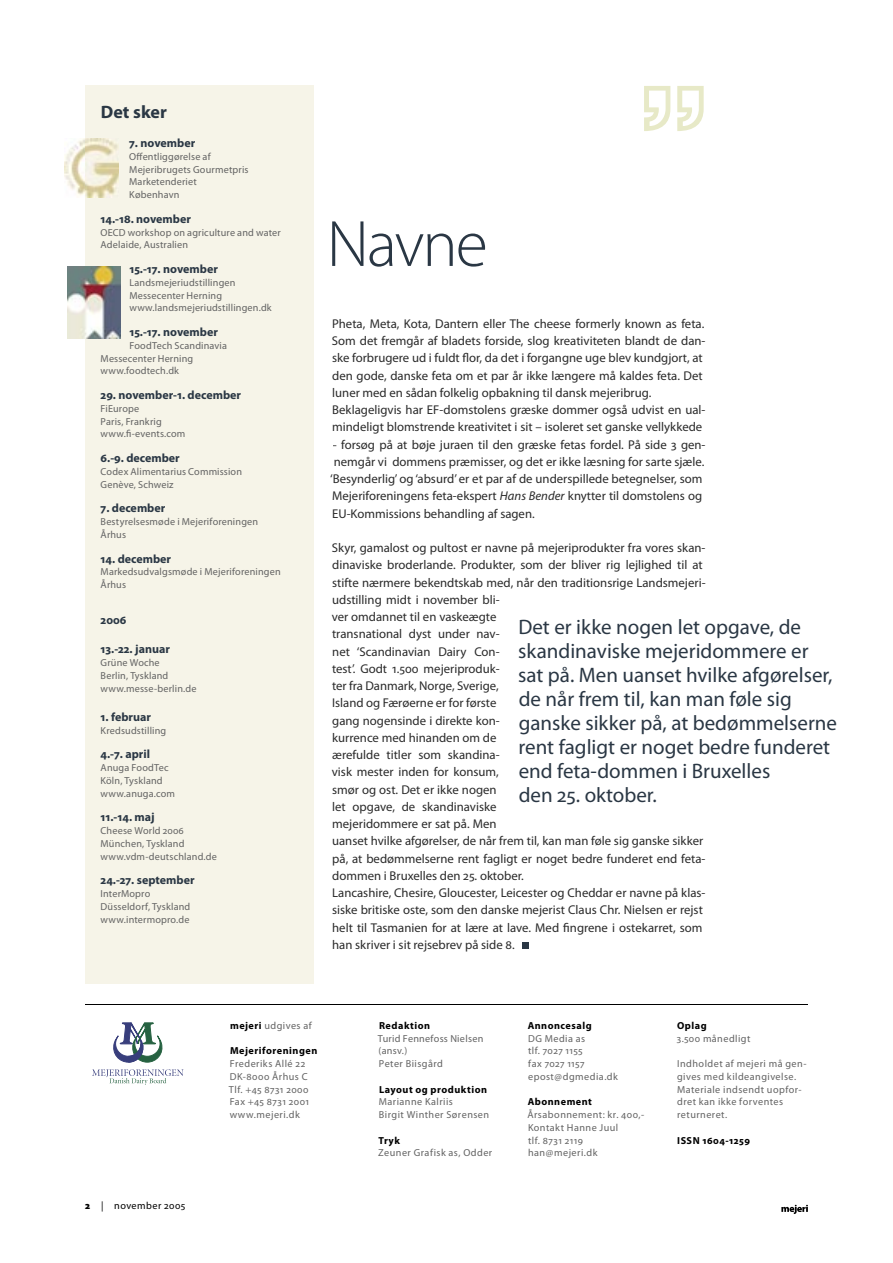
<style>
.page{position:relative;width:893px;height:1263px;background:#fff}
.page>*{position:absolute;margin:0;border:0;box-sizing:border-box;transform-origin:0 0}
.t1{font:300 66px "Myriad Pro";letter-spacing:-.03em;color:#2a3744}
.t2{font:21px/24px "Myriad Pro";color:#2a3744}
.t3{font:700 18px "Myriad Pro";color:#2a3744}
.t4{font:12.75px/17.2px "Myriad Pro";color:#2a2a2a}
.t5{font:700 12px "Myriad Pro";color:#2a3744}
.t6{font:10.2px/12.8px "Myriad Pro";letter-spacing:.02em;color:#636363}
.t7{font:10.2px/12.8px "Myriad Pro";letter-spacing:.045em;color:#636363}
.t8{font:700 10.2px "Myriad Pro";letter-spacing:.05em;color:#000}
.t9{font:10.2px "Myriad Pro";letter-spacing:.045em;color:#000}
.s1{font-style:italic}
.s2{font-weight:900}
.s3{font-weight:700;color:#000}
</style>
<div class="page">
<hr style="left:85px;top:1004px;width:723px;height:1px;background:#000">
<div style="left:85px;top:85px;width:228px;height:899px;background:#f6f4e8"></div>
<svg style="left:644px;top:86px;width:26px;height:45px"></svg>
<svg style="left:677px;top:86px;width:27px;height:45px"></svg>
<svg style="left:113px;top:1022px;width:50px;height:40px"></svg>
<svg style="left:92px;top:1069px;width:92px;height:16px"></svg>
<img style="left:67px;top:266px;width:54px;height:72px">
<img style="left:65px;top:138px;width:54px;height:60px">
<svg style="left:523px;top:942px;width:6px;height:6px"></svg>
<svg style="left:781px;top:1205px;width:27px;height:9px"></svg>
<h3 class="t3" style="left:101px;top:102px;width:67px">Det sker</h3>
<p class="t5" style="left:129px;top:136px;width:68px">7. november</p>
<p class="t6" style="left:129px;top:150px;width:121px">Offentliggørelse af<br>Mejeribrugets Gourmetpris<br>Marketenderiet<br>København</p>
<p class="t5" style="left:101px;top:212px;width:92px">14.-18. november</p>
<p class="t6" style="left:101px;top:226px;width:182px">OECD workshop on agriculture and water<br>Adelaide, Australien</p>
<p class="t5" style="left:129px;top:262px;width:90px">15.-17. november</p>
<p class="t6" style="left:129px;top:276px;width:144px">Landsmejeriudstillingen<br>Messecenter Herning www.landsmejeriudstillingen.dk</p>
<p class="t5" style="left:129px;top:325px;width:90px">15.-17. november</p>
<p class="t6" style="left:101px;top:339px;width:128px;text-indent:29px">FoodTech Scandinavia<br>Messecenter Herning www.foodtech.dk</p>
<p class="t5" style="left:101px;top:388px;width:142px">29. november-1. december</p>
<p class="t6" style="left:101px;top:402px;width:86px">FiEurope<br>Paris, Frankrig www.fi-events.com</p>
<p class="t5" style="left:101px;top:451px;width:81px">6.-9. december</p>
<p class="t6" style="left:101px;top:465px;width:143px">Codex Alimentarius Commission<br>Genève, Schweiz</p>
<p class="t5" style="left:101px;top:502px;width:66px">7. december</p>
<p class="t6" style="left:101px;top:515px;width:159px">Bestyrelsesmøde i Mejeriforeningen<br>Århus</p>
<p class="t5" style="left:101px;top:552px;width:72px">14. december</p>
<p class="t6" style="left:101px;top:566px;width:182px">Markedsudvalgsmøde i Mejeriforeningen<br>Århus</p>
<p class="t5" style="left:101px;top:613px;width:27px">2006</p>
<p class="t5" style="left:101px;top:643px;width:71px">13.-22. januar</p>
<p class="t6" style="left:101px;top:656px;width:97px">Grüne Woche<br>Berlin, Tyskland www.messe-berlin.de</p>
<p class="t5" style="left:101px;top:710px;width:52px">1. februar</p>
<p class="t6" style="left:101px;top:724px;width:67px">Kredsudstilling</p>
<p class="t5" style="left:101px;top:748px;width:51px">4.-7. april</p>
<p class="t6" style="left:101px;top:761px;width:76px">Anuga FoodTec<br>Köln, Tyskland www.anuga.com</p>
<p class="t5" style="left:101px;top:811px;width:56px">11.-14. maj</p>
<p class="t6" style="left:101px;top:824px;width:118px">Cheese World 2006<br>München, Tyskland www.vdm-deutschland.de</p>
<p class="t5" style="left:101px;top:874px;width:96px">24.-27. september</p>
<p class="t6" style="left:101px;top:887px;width:91px">InterMopro<br>Düsseldorf, Tyskland www.intermopro.de</p>
<h1 class="t1" style="left:327px;top:208px;width:162px">Navne</h1>
<p class="t4" style="left:332px;top:315px;width:375px">Pheta, Meta, Kota, Dantern eller The cheese formerly known as feta.<br>Som det fremgår af bladets forside, slog kreativiteten blandt de dan&shy;ske forbrugere ud i fuldt flor, da det i forgangne uge blev kundgjort, at den gode, danske feta om et par år ikke længere må kaldes feta. Det luner med en sådan folkelig opbakning til dansk mejeribrug.<br>Beklageligvis har EF-domstolens græske dommer også udvist en ual&shy;mindeligt blomstrende kreativitet i sit – isoleret set ganske vellykkede</p>
<p class="t4" style="left:330px;top:436px;width:377px">– forsøg på at bøje juraen til den græske fetas fordel. På side 3 gen&shy;nemgår vi dommens præmisser, og det er ikke læsning for sarte sjæle. ‘Besynderlig’ og ‘absurd’ er et par af de underspillede betegnelser, som Mejeriforeningens feta-ekspert <span class="s1">Hans Bender</span> knytter til domstolens og EU-Kommissions behandling af sagen.</p>
<p class="t4" style="left:332px;top:539px;width:375px">Skyr, gamalost og pultost er navne på mejeriprodukter fra vores skan&shy;dinaviske broderlande. Produkter, som der bliver rig lejlighed til at stifte nærmere bekendtskab med, når den traditionsrige Landsmejeri&shy;udstilling midt i november bli-<br>ver omdannet til en vaskeægte<br>transnational dyst under nav-<br>net ‘Scandinavian Dairy Con-<br>test’. Godt 1.500 mejeriproduk-<br>ter fra Danmark, Norge, Sverige,<br>Island og Færøerne er for første<br>gang nogensinde i direkte kon-<br>kurrence med hinanden om de<br>ærefulde titler som skandina-<br>visk mester inden for konsum,<br>smør og ost. Det er ikke nogen<br>let opgave, de skandinaviske<br>mejeridommere er sat på. Men<br>uanset hvilke afgørelser, de når frem til, kan man føle sig ganske sikker på, at bedømmelserne rent fagligt er noget bedre funderet end feta&shy;dommen i Bruxelles den 25. oktober.<br>Lancashire, Chesire, Gloucester, Leicester og Cheddar er navne på klas&shy;siske britiske oste, som den danske mejerist Claus Chr. Nielsen er rejst helt til Tasmanien for at lære at lave. Med fingrene i ostekarret, som han skriver i sit rejsebrev på side 8.</p>
<p class="t2" style="left:518px;top:615px;width:320px">Det er ikke nogen let opgave, de skandinaviske mejeridommere er sat på. Men uanset hvilke afgørelser, de når frem til, kan man føle sig ganske sikker på, at bedømmelserne rent fagligt er noget bedre funderet end feta-dommen i Bruxelles<br>den 25. oktober.</p>
<p class="t9" style="left:85px;top:1199px;width:102px"><span class="s2">2</span> | november 2005</p>
<p class="t7" style="left:230px;top:1019px;width:83px"><span class="s3">mejeri</span> udgives af</p>
<p class="t8" style="left:230px;top:1045px;width:89px">Mejeriforeningen</p>
<p class="t7" style="left:229px;top:1057px;width:82px">Frederiks Allé 22<br>DK-8000 Århus C<br>Tlf. +45 8731 2000<br>Fax +45 8731 2001 www.mejeri.dk</p>
<p class="t8" style="left:379px;top:1020px;width:53px">Redaktion</p>
<p class="t6" style="left:378px;top:1032px;width:107px">Turid Fennefoss Nielsen (ansv.)<br>Peter Biisgård</p>
<p class="t8" style="left:379px;top:1083px;width:110px">Layout og produktion</p>
<p class="t7" style="left:379px;top:1096px;width:112px">Marianne Kalriis<br>Birgit Winther Sørensen</p>
<p class="t8" style="left:378px;top:1134px;width:23px">Tryk</p>
<p class="t7" style="left:378px;top:1147px;width:116px">Zeuner Grafisk as, Odder</p>
<p class="t8" style="left:528px;top:1020px;width:66px">Annoncesalg</p>
<p class="t7" style="left:528px;top:1032px;width:91px">DG Media as<br>tlf. 7027 1155<br>fax 7027 1157 epost@dgmedia.dk</p>
<p class="t8" style="left:528px;top:1096px;width:66px">Abonnement</p>
<p class="t7" style="left:527px;top:1108px;width:118px">Årsabonnement: kr. 400,-<br>Kontakt Hanne Juul<br>tlf. 8731 2119 han@mejeri.dk</p>
<p class="t8" style="left:677px;top:1020px;width:31px">Oplag</p>
<p class="t7" style="left:677px;top:1032px;width:75px">3.500 månedligt</p>
<p class="t7" style="left:677px;top:1057px;width:131px">Indholdet af mejeri må gen&shy;gives med kildeangivelse.<br>Materiale indsendt uopfor&shy;dret kan ikke forventes returneret.</p>
<p class="t8" style="left:677px;top:1134px;width:74px">ISSN 1604-1259</p>
</div>
